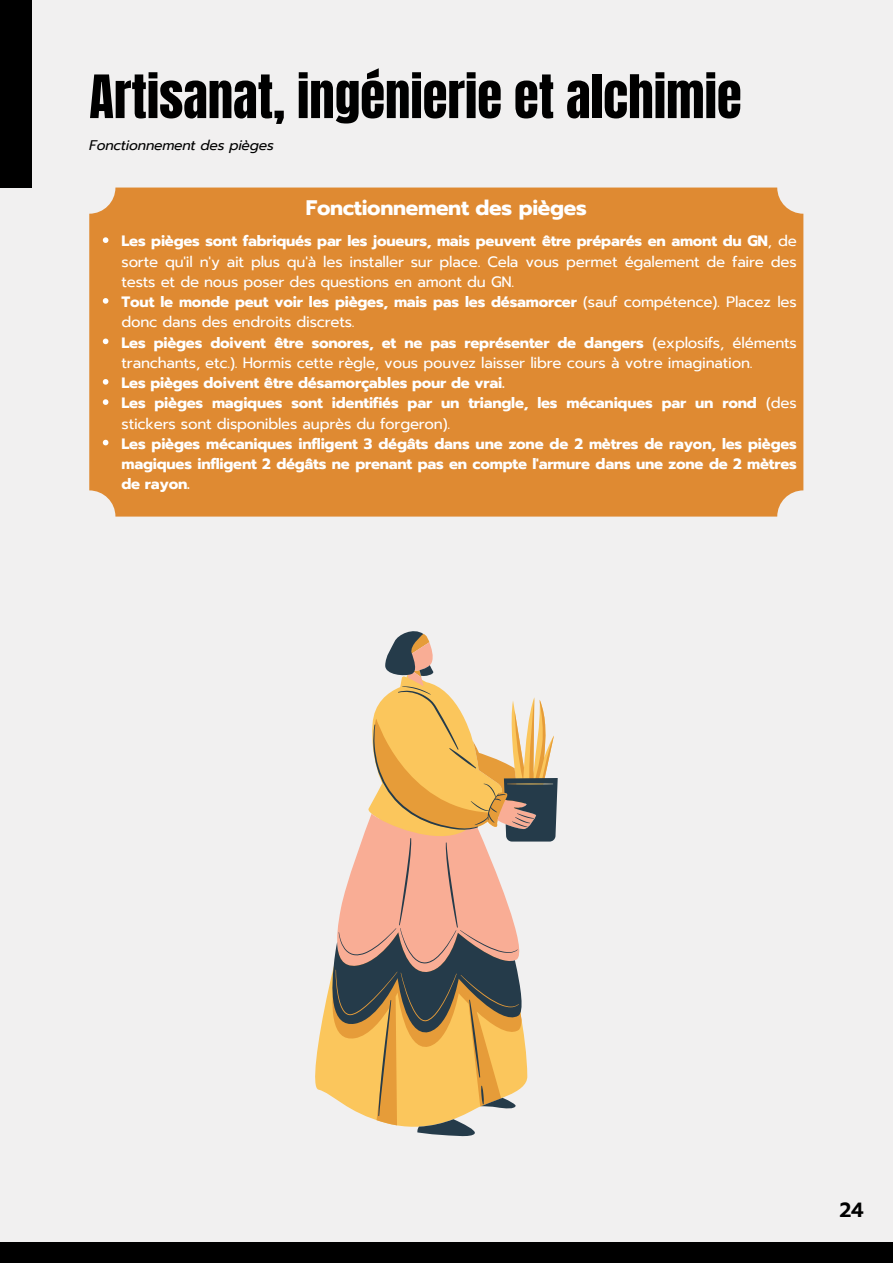
<style>
.page{position:relative;width:893px;height:1264px;background:#fff}
.page>*{position:absolute;margin:0;border:0;box-sizing:border-box;transform-origin:0 0}
.t1{font:50.7px "Anton";color:#000}
.t2{font:700 21px "Prompt";letter-spacing:-.015em;color:#fff}
.t3{font:600 20.4px "Prompt";color:#000}
.t4{font:15px/20.2px "Prompt";letter-spacing:-.015em;color:#fff}
.t5{font:700 15px/20.2px "Prompt";letter-spacing:-.015em;color:#fff}
.t6{font:italic 13.95px "Prompt";letter-spacing:-.015em;color:#000}
.s1{font-weight:700}
.s2{font-weight:400}
</style>
<div class="page">
<div style="left:0;top:0;width:892px;height:1262px;background:#f1f0f0"></div>
<div style="left:0;top:1242px;width:892px;height:20px;background:#000"></div>
<div style="left:0;top:0;width:31px;height:187px;background:#000"></div>
<div style="left:89px;top:187px;width:714px;height:329px;background:#df8a32;border-radius:26px"></div>
<svg style="left:315px;top:988px;width:14px;height:107px"></svg>
<svg style="left:332px;top:631px;width:225px;height:505px"></svg>
<svg style="left:103px;top:237px;width:5px;height:6px"></svg>
<svg style="left:103px;top:298px;width:5px;height:6px"></svg>
<svg style="left:103px;top:338px;width:5px;height:6px"></svg>
<svg style="left:103px;top:379px;width:5px;height:5px"></svg>
<svg style="left:103px;top:399px;width:5px;height:6px"></svg>
<svg style="left:103px;top:440px;width:5px;height:5px"></svg>
<p class="t1" style="left:89px;top:60px;width:654px">Artisanat, ingénierie et alchimie</p>
<p class="t6" style="left:89px;top:135px;width:186px">Fonctionnement des pièges</p>
<p class="t2" style="left:306px;top:192px;width:282px">Fonctionnement des pièges</p>
<p class="t4" style="left:121px;top:231px;width:676px;text-align:justify"><span class="s1">Les pièges sont fabriqués par les joueurs, mais peuvent être préparés en amont du GN</span>, de sorte qu'il n'y ait plus qu'à les installer sur place. Cela vous permet également de faire des tests et de nous poser des questions en amont du GN.</p>
<p class="t4" style="left:121px;top:292px;width:676px"><span class="s1">Tout le monde peut voir les pièges, mais pas les désamorcer</span> (sauf compétence). Placez les donc dans des endroits discrets.</p>
<p class="t4" style="left:121px;top:332px;width:676px"><span class="s1">Les pièges doivent être sonores, et ne pas représenter de dangers</span> (explosifs, éléments tranchants, etc.). Hormis cette règle, vous pouvez laisser libre cours à votre imagination.</p>
<p class="t5" style="left:121px;top:373px;width:384px">Les pièges doivent être désamorçables pour de vrai.</p>
<p class="t5" style="left:121px;top:393px;width:676px">Les pièges magiques sont identifiés par un triangle, les mécaniques par un rond <span class="s2">(des stickers sont disponibles auprès du forgeron).</span></p>
<p class="t5" style="left:121px;top:433px;width:676px;text-align:justify">Les pièges mécaniques infligent 3 dégâts dans une zone de 2 mètres de rayon, les pièges magiques infligent 2 dégâts ne prenant pas en compte l'armure dans une zone de 2 mètres de rayon.</p>
<p class="t3" style="left:839px;top:1194px;width:26px">24</p>
</div>
